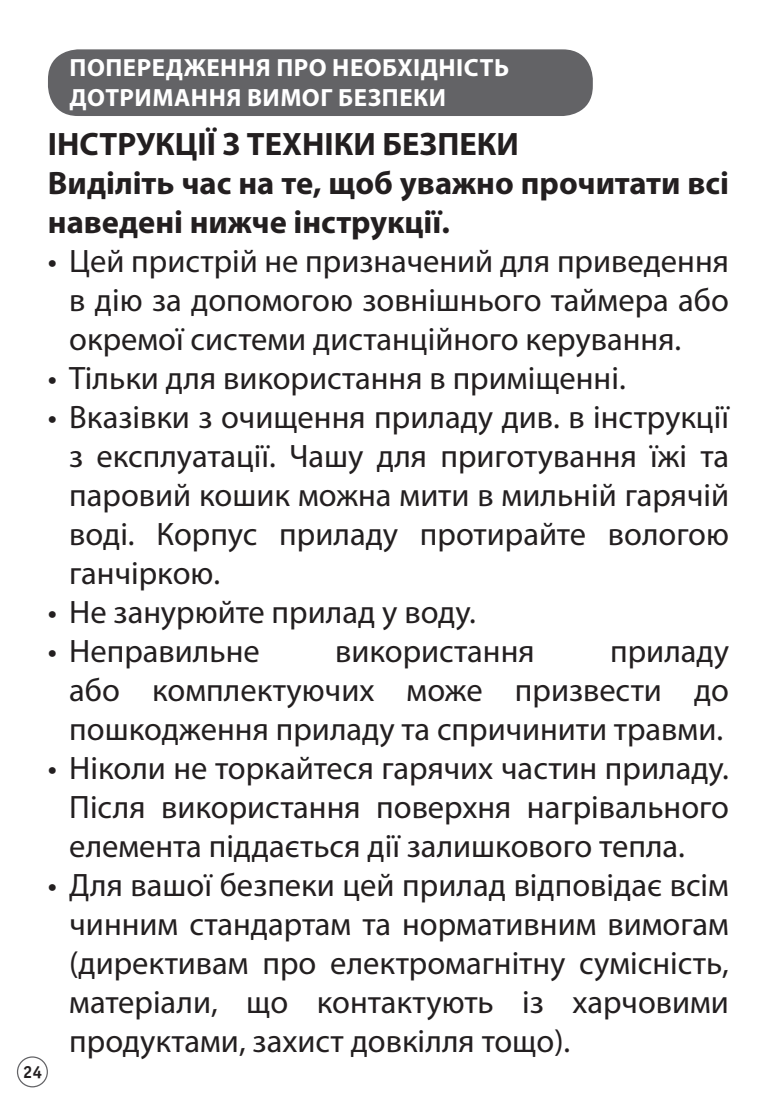
<style>
.page{position:relative;width:777px;height:1105px;background:#fff}
.page>*{position:absolute;margin:0;border:0;box-sizing:border-box;transform-origin:0 0}
.t1{font:32.5px/39px "Myriad Pro";color:#231f20;text-align:justify}
.t2{font:700 32.5px/39px "Myriad Pro";color:#231f20}
.t3{font:700 25px/30px "Myriad Pro";letter-spacing:.02em;color:#fff}
.t4{font:700 17.5px "Officina Sans";color:#231f20}
</style>
<div class="page">
<div style="left:17px;top:1056px;width:31px;height:31px;border:1px solid #636366;border-radius:50%"></div>
<div style="left:48px;top:49px;width:544px;height:67px;background:#636366;border-radius:30px"></div>
<p class="t3" style="left:70px;top:52px;width:441px">ПОПЕРЕДЖЕННЯ ПРО НЕОБХІДНІСТЬ<br>ДОТРИМАННЯ ВИМОГ БЕЗПЕКИ</p>
<p class="t2" style="left:48px;top:123px;width:682px">ІНСТРУКЦІЇ З ТЕХНІКИ БЕЗПЕКИ<br>Виділіть час на те, щоб уважно прочитати всі наведені нижче інструкції.</p>
<p class="t1" style="left:69px;top:241px;width:661px;text-indent:-21px">• Цей пристрій не призначений для приведення в дію за допомогою зовнішнього таймера або окремої системи дистанційного керування.</p>
<p class="t1" style="left:48px;top:358px;width:579px">• Тільки для використання в приміщенні.</p>
<p class="t1" style="left:69px;top:397px;width:661px;text-indent:-21px">• Вказівки з очищення приладу див. в інструкції з експлуатації. Чашу для приготування їжі та паровий кошик можна мити в мильній гарячій воді. Корпус приладу протирайте вологою ганчіркою.</p>
<p class="t1" style="left:48px;top:592px;width:429px">• Не занурюйте прилад у воду.</p>
<p class="t1" style="left:48px;top:631px;width:213px">• Неправильне</p>
<p class="t1" style="left:335px;top:631px;width:201px">використання</p>
<p class="t1" style="left:69px;top:631px;width:661px;text-indent:540px">приладу або комплектуючих може призвести до пошкодження приладу та спричинити травми.</p>
<p class="t1" style="left:69px;top:748px;width:661px;text-indent:-21px">• Ніколи не торкайтеся гарячих частин приладу.<br>Після використання поверхня нагрівального елемента піддається дії залишкового тепла.</p>
<p class="t1" style="left:69px;top:865px;width:661px;text-indent:-21px">• Для вашої безпеки цей прилад відповідає всім чинним стандартам та нормативним вимогам (директивам про електромагнітну сумісність, матеріали, що контактують із харчовими продуктами, захист довкілля тощо).</p>
<p class="t4" style="left:23px;top:1060px;width:21px">24</p>
</div>
